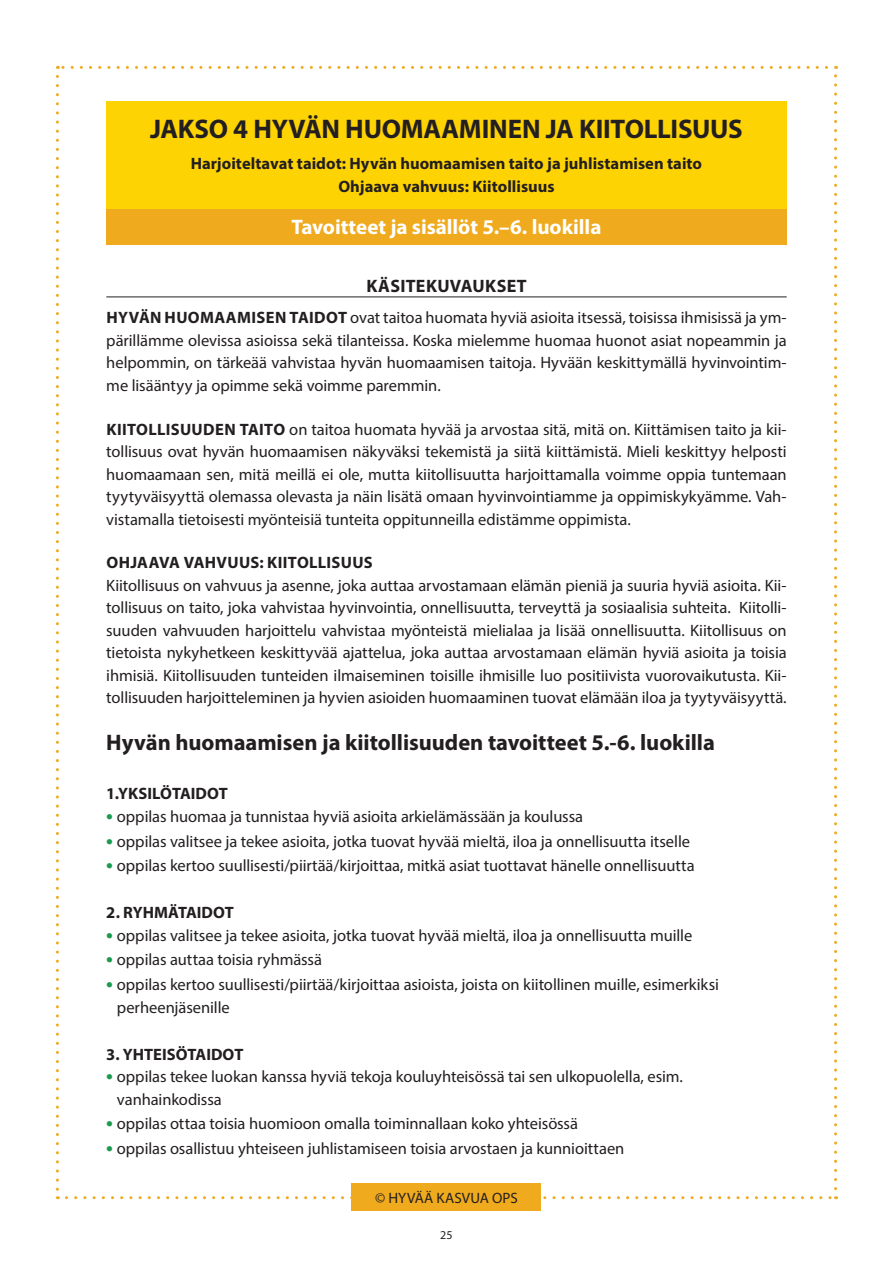
<style>
.page{position:relative;width:893px;height:1263px;background:#fff}
.page>*{position:absolute;margin:0;border:0;box-sizing:border-box;transform-origin:0 0}
.t1{font:700 27px "Myriad Pro";letter-spacing:-.01em;color:#231f20}
.t2{font:700 22.5px "Myriad Pro";letter-spacing:-.005em;color:#231f20}
.t3{font:700 21px "Myriad Pro";letter-spacing:-.005em;color:#fff}
.t4{font:700 18px "Myriad Pro";letter-spacing:.02em;color:#231f20}
.t5{font:16.5px/22.5px "Myriad Pro";letter-spacing:-.005em;color:#231f20;text-align:justify}
.t6{font:700 16.5px/22.5px "Myriad Pro";color:#231f20;text-align:center}
.t7{font:15px "Myriad Pro";letter-spacing:.005em;color:#231f20}
.t8{font:12px "Myriad Pro";color:#231f20}
.s1{font-weight:700}
.s2{font-weight:700;font-size:20.25px;color:#1b9b4f}
</style>
<div class="page">
<svg style="left:56px;top:76px;width:3px;height:1123px"></svg>
<svg style="left:66px;top:1196px;width:771px;height:3px"></svg>
<svg style="left:834px;top:66px;width:3px;height:1123px"></svg>
<svg style="left:57px;top:66px;width:769px;height:3px"></svg>
<div style="left:352px;top:1183px;width:189px;height:28px;background:#efaa1d"></div>
<div style="left:106px;top:101px;width:681px;height:52px;background:#fed304"></div>
<div style="left:106px;top:148px;width:681px;height:38px;background:#fed304"></div>
<div style="left:106px;top:171px;width:681px;height:38px;background:#fed304"></div>
<hr style="left:106px;top:296px;width:681px;height:1px;background:#231f20">
<div style="left:106px;top:209px;width:681px;height:35px;background:#efaa1d"></div>
<h1 class="t1" style="left:150px;top:112px;width:594px">JAKSO 4 HYVÄN HUOMAAMINEN JA KIITOLLISUUS</h1>
<p class="t6" style="left:191px;top:152px;width:513px">Harjoiteltavat taidot: Hyvän huomaamisen taito ja juhlistamisen taito<br>Ohjaava vahvuus: Kiitollisuus</p>
<p class="t3" style="left:291px;top:213px;width:311px">Tavoitteet ja sisällöt 5.–6. luokilla</p>
<p class="t4" style="left:366px;top:274px;width:162px">KÄSITEKUVAUKSET</p>
<p class="t5" style="left:106px;top:306px;width:682px"><span class="s1">HYVÄN HUOMAAMISEN TAIDOT</span> ovat taitoa huomata hyviä asioita itsessä, toisissa ihmisissä ja ym&shy;pärillämme olevissa asioissa sekä tilanteissa. Koska mielemme huomaa huonot asiat nopeammin ja helpommin, on tärkeää vahvistaa hyvän huomaamisen taitoja. Hyvään keskittymällä hyvinvointim&shy;me lisääntyy ja opimme sekä voimme paremmin.</p>
<p class="t5" style="left:106px;top:417px;width:682px"><span class="s1">KIITOLLISUUDEN TAITO</span> on taitoa huomata hyvää ja arvostaa sitä, mitä on. Kiittämisen taito ja kii&shy;tollisuus ovat hyvän huomaamisen näkyväksi tekemistä ja siitä kiittämistä. Mieli keskittyy helposti huomaamaan sen, mitä meillä ei ole, mutta kiitollisuutta harjoittamalla voimme oppia tuntemaan tyytyväisyyttä olemassa olevasta ja näin lisätä omaan hyvinvointiamme ja oppimiskykyämme. Vah&shy;vistamalla tietoisesti myönteisiä tunteita oppitunneilla edistämme oppimista.</p>
<p class="t6" style="left:106px;top:551px;width:268px">OHJAAVA VAHVUUS: KIITOLLISUUS</p>
<p class="t5" style="left:106px;top:574px;width:682px">Kiitollisuus on vahvuus ja asenne, joka auttaa arvostamaan elämän pieniä ja suuria hyviä asioita. Kii&shy;tollisuus on taito, joka vahvistaa hyvinvointia, onnellisuutta, terveyttä ja sosiaalisia suhteita. Kiitolli&shy;suuden vahvuuden harjoittelu vahvistaa myönteistä mielialaa ja lisää onnellisuutta. Kiitollisuus on tietoista nykyhetkeen keskittyvää ajattelua, joka auttaa arvostamaan elämän hyviä asioita ja toisia ihmisiä. Kiitollisuuden tunteiden ilmaiseminen toisille ihmisille luo positiivista vuorovaikutusta. Kii&shy;tollisuuden harjoitteleminen ja hyvien asioiden huomaaminen tuovat elämään iloa ja tyytyväisyyttä.</p>
<h2 class="t2" style="left:106px;top:728px;width:610px">Hyvän huomaamisen ja kiitollisuuden tavoitteet 5.-6. luokilla</h2>
<p class="t6" style="left:106px;top:782px;width:123px">1.YKSILÖTAIDOT</p>
<p class="t5" style="left:106px;top:805px;width:478px"><span class="s2">•</span> oppilas huomaa ja tunnistaa hyviä asioita arkielämässään ja koulussa</p>
<p class="t5" style="left:106px;top:829px;width:585px"><span class="s2">•</span> oppilas valitsee ja tekee asioita, jotka tuovat hyvää mieltä, iloa ja onnellisuutta itselle</p>
<p class="t5" style="left:106px;top:854px;width:590px"><span class="s2">•</span> oppilas kertoo suullisesti/piirtää/kirjoittaa, mitkä asiat tuottavat hänelle onnellisuutta</p>
<p class="t6" style="left:106px;top:901px;width:129px">2. RYHMÄTAIDOT</p>
<p class="t5" style="left:106px;top:924px;width:587px"><span class="s2">•</span> oppilas valitsee ja tekee asioita, jotka tuovat hyvää mieltä, iloa ja onnellisuutta muille</p>
<p class="t5" style="left:106px;top:948px;width:217px"><span class="s2">•</span> oppilas auttaa toisia ryhmässä</p>
<p class="t5" style="left:117px;top:973px;width:603px;text-indent:-11px"><span class="s2">•</span> oppilas kertoo suullisesti/piirtää/kirjoittaa asioista, joista on kiitollinen muille, esimerkiksi perheenjäsenille</p>
<p class="t6" style="left:106px;top:1042px;width:139px">3. YHTEISÖTAIDOT</p>
<p class="t5" style="left:117px;top:1065px;width:566px;text-indent:-11px"><span class="s2">•</span> oppilas tekee luokan kanssa hyviä tekoja kouluyhteisössä tai sen ulkopuolella, esim. vanhainkodissa</p>
<p class="t5" style="left:106px;top:1112px;width:473px"><span class="s2">•</span> oppilas ottaa toisia huomioon omalla toiminnallaan koko yhteisössä</p>
<p class="t5" style="left:106px;top:1137px;width:520px"><span class="s2">•</span> oppilas osallistuu yhteiseen juhlistamiseen toisia arvostaen ja kunnioittaen</p>
<p class="t7" style="left:375px;top:1189px;width:144px">© HYVÄÄ KASVUA OPS</p>
<p class="t8" style="left:440px;top:1227px;width:14px">25</p>
</div>
